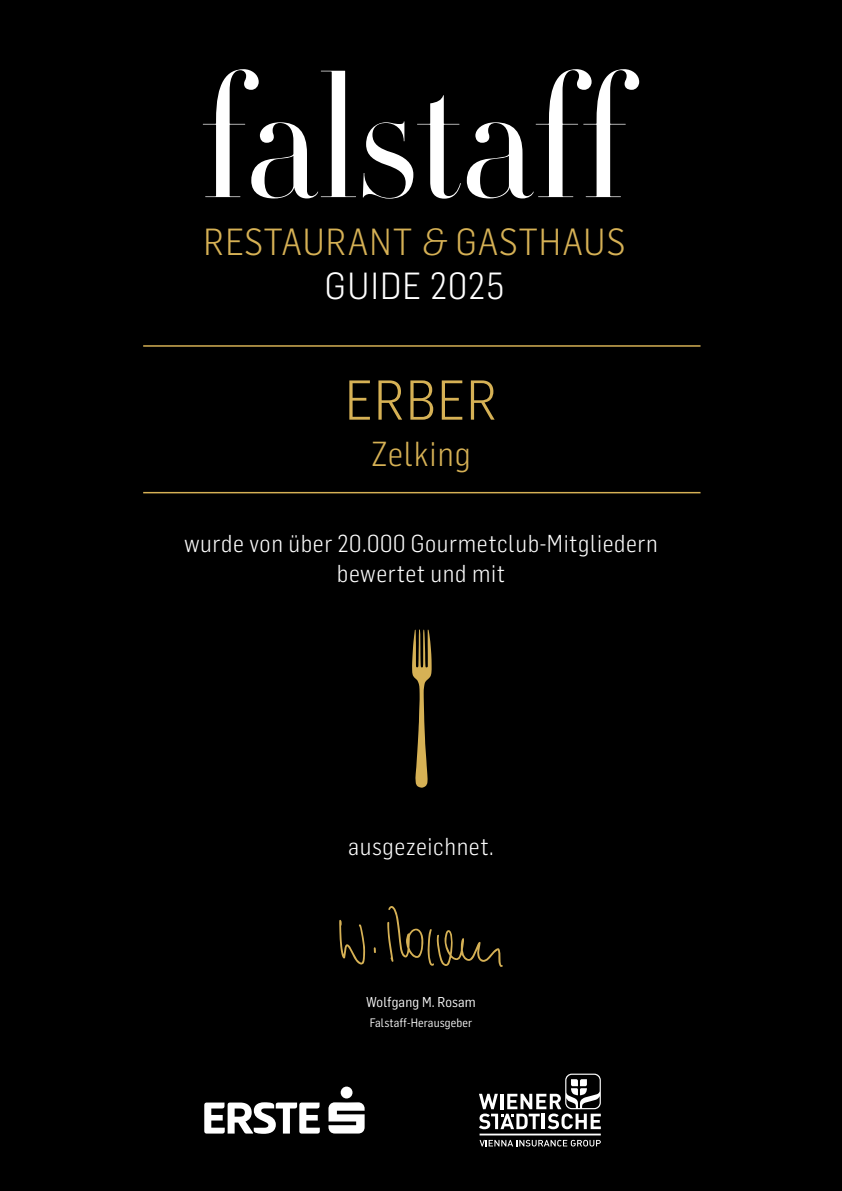
<style>
.page{position:relative;width:842px;height:1191px;background:#000}
.page>*{position:absolute;margin:0;border:0;box-sizing:border-box;transform-origin:0 0}
.t1{font:300 55px "Flama Semicondensed";letter-spacing:.025em;color:#d6b155}
.t2{font:300 37px/43.9px "Flama Semicondensed";letter-spacing:.035em;color:#d6b155;text-align:center}
.t3{font:300 34px "Flama Semicondensed";letter-spacing:.025em;color:#d6b155}
.t4{font:300 24px/30px "Flama Semicondensed";letter-spacing:.025em;color:#fff;text-align:center}
.t5{font:14px "Flama Semicondensed";letter-spacing:.01em;color:#fff}
.t6{font:12px "Flama Semicondensed";letter-spacing:.01em;color:#fff}
.s1{font-family:"Flama";font-style:italic}
.s2{color:#fff}
</style>
<div class="page">
<svg style="left:203px;top:69px;width:436px;height:130px"></svg>
<svg style="left:339px;top:920px;width:26px;height:44px"></svg>
<svg style="left:374px;top:947px;width:2px;height:6px"></svg>
<svg style="left:387px;top:906px;width:116px;height:61px"></svg>
<hr style="left:143px;top:345px;width:557px;height:2px;background:#d6b155">
<hr style="left:143px;top:492px;width:557px;height:1px;background:#d6b155">
<svg style="left:204px;top:1102px;width:116px;height:31px"></svg>
<svg style="left:328px;top:1102px;width:37px;height:31px"></svg>
<div style="left:341px;top:1086px;width:11px;height:12px;background:#fff;border-radius:50%"></div>
<hr style="left:479px;top:1133px;width:122px;height:2px;background:#fff">
<svg style="left:480px;top:1139px;width:121px;height:7px"></svg>
<svg style="left:479px;top:1073px;width:122px;height:56px"></svg>
<h2 class="t2" style="left:204px;top:218px;width:424px">RESTAURANT <span class="s1">&amp;</span> GASTHAUS<br><span class="s2">GUIDE 2025</span></h2>
<h1 class="t1" style="left:345px;top:365px;width:154px">ERBER</h1>
<h3 class="t3" style="left:371px;top:432px;width:101px">Zelking</h3>
<p class="t4" style="left:184px;top:528px;width:475px">wurde von über 20.000 Gourmetclub-Mitgliedern bewertet und mit</p>
<p class="t4" style="left:348px;top:830px;width:147px">ausgezeichnet.</p>
<p class="t5" style="left:366px;top:992px;width:111px">Wolfgang M. Rosam</p>
<p class="t6" style="left:370px;top:1014px;width:104px">Falstaff-Herausgeber</p>
</div>
